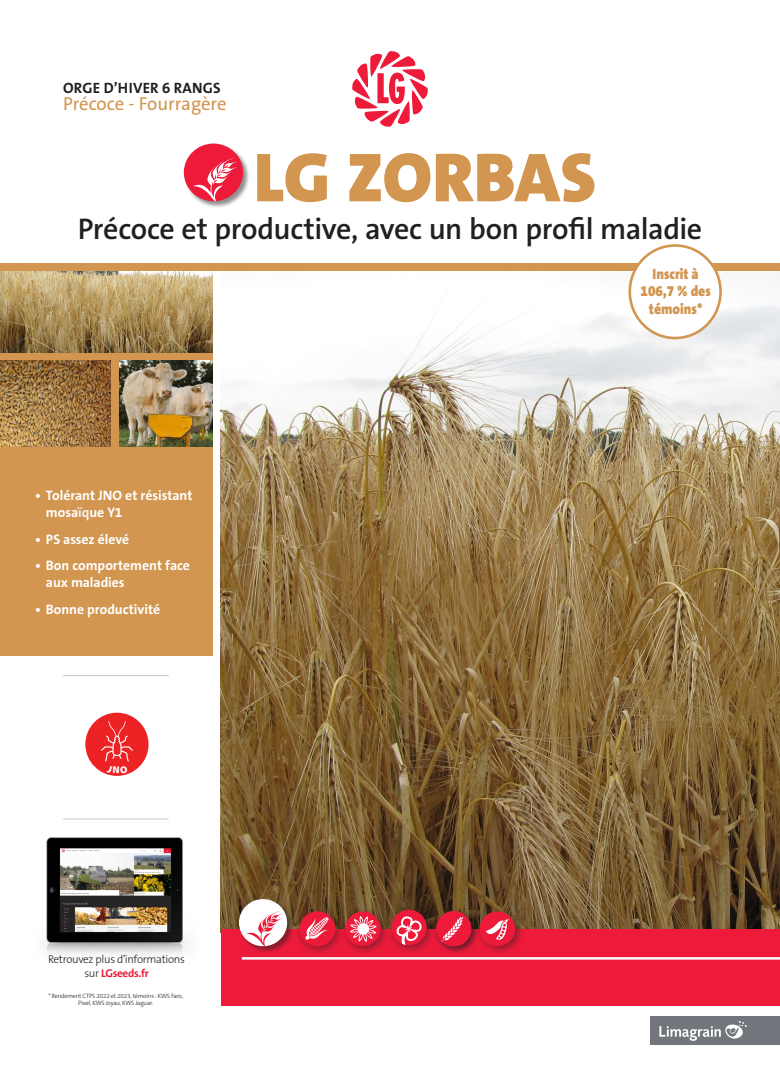
<style>
.page{position:relative;width:780px;height:1088px;background:#fff}
.page>*{position:absolute;margin:0;border:0;box-sizing:border-box;transform-origin:0 0}
.t1{font:900 70px "The Sans B W9";color:#d29650}
.t2{font:600 30px "The Sans B W6";letter-spacing:-.015em;color:#231f20}
.t3{font:18.75px "The Sans B W5 Plain";color:#d29650}
.t4{font:900 15px/17.5px "The Sans B W9";color:#d29650;text-align:center;scale:.9 1}
.t5{font:700 15px "The Sans B W7";letter-spacing:.015em;color:#231f20}
.t6{font:700 13.75px/16.2px "The Sans B W7";color:#fff}
.t7{font:300 11.25px/13.5px "The Sans B W3";letter-spacing:-.025em;color:#231f20;text-align:center}
.t8{font:300 6.25px/7.5px "The Sans B W3";letter-spacing:-.025em;color:#231f20;text-align:center}
.s1{color:#f2f2ed}
.s2{font-family:"The Sans B W7";font-weight:700;color:#ed1a3a}
</style>
<div class="page">
<img style="left:221px;top:270px;width:559px;height:659px">
<img style="left:44px;top:837px;width:144px;height:118px">
<div style="left:650px;top:1016px;width:130px;height:29px;background:#73757c"></div>
<svg style="left:659px;top:1021px;width:87px;height:20px"></svg>
<div style="left:221px;top:929px;width:559px;height:77px;background:#ed1a3a"></div>
<div style="left:239px;top:899px;width:55px;height:55px;background:#231f20;opacity:.5"></div>
<svg style="left:239px;top:899px;width:48px;height:47px"></svg>
<div style="left:294px;top:905px;width:231px;height:51px;background:#231f20;opacity:.5"></div>
<div style="left:299px;top:911px;width:36px;height:35px;background:#ed1a3a;border-radius:50%"></div>
<svg style="left:305px;top:917px;width:24px;height:23px"></svg>
<div style="left:345px;top:911px;width:35px;height:35px;background:#ed1a3a;border-radius:50%"></div>
<svg style="left:350px;top:916px;width:27px;height:26px"></svg>
<div style="left:434px;top:909px;width:44px;height:44px;background:#231f20;opacity:.4"></div>
<svg style="left:436px;top:911px;width:35px;height:35px"></svg>
<div style="left:391px;top:910px;width:35px;height:35px;background:#ed1a3a;border-radius:50%"></div>
<svg style="left:396px;top:916px;width:25px;height:29px"></svg>
<svg style="left:479px;top:911px;width:36px;height:35px"></svg>
<hr style="left:242px;top:957px;width:538px;height:2px;background:#fff">
<hr style="left:63px;top:818px;width:106px;height:1px;background:#c7c8ca">
<hr style="left:63px;top:675px;width:106px;height:1px;background:#c7c8ca">
<div style="left:0;top:270px;width:212px;height:386px;background:#d29650"></div>
<div style="left:0;top:263px;width:780px;height:7px;background:#d29650"></div>
<div style="left:85px;top:713px;width:63px;height:63px;background:#ec2225;border-radius:50%"></div>
<img style="left:0;top:361px;width:111px;height:85px">
<img style="left:119px;top:361px;width:94px;height:85px">
<img style="left:0;top:271px;width:212px;height:81px">
<div style="left:629px;top:245px;width:91px;height:93px;background:#fff;border-radius:50%"></div>
<div style="left:628px;top:244px;width:93px;height:95px;border:3px solid #d29650;border-radius:50%"></div>
<div style="left:184px;top:143px;width:67px;height:66px;background:#231f20;opacity:.5"></div>
<svg style="left:184px;top:144px;width:59px;height:57px"></svg>
<svg style="left:352px;top:51px;width:76px;height:76px"></svg>
<svg style="left:101px;top:721px;width:32px;height:53px"></svg>
<p class="t5" style="left:63px;top:78px;width:159px">ORGE D’HIVER 6 RANGS</p>
<p class="t3" style="left:63px;top:92px;width:165px">Précoce - Fourragère</p>
<p class="t1" style="left:254px;top:133px;width:343px">LG ZORBAS</p>
<p class="t2" style="left:78px;top:210px;width:626px">Précoce et productive, avec un bon profil maladie</p>
<p class="t6" style="left:46px;top:488px;width:148px;text-indent:-11px">• Tolérant JNO et résistant mosa<span class="s1">ïq</span>ue Y1</p>
<p class="t6" style="left:35px;top:531px;width:95px">• PS assez élevé</p>
<p class="t6" style="left:46px;top:558px;width:145px;text-indent:-11px">• Bon comportement face aux maladies</p>
<p class="t6" style="left:35px;top:601px;width:126px">• Bonne productivité</p>
<p class="t7" style="left:48px;top:952px;width:138px">Retrouvez plus d’informations sur <span class="s2">LGseeds.fr</span></p>
<p class="t8" style="left:48px;top:992px;width:136px">* Rendement CTPS 2022 et 2023, témoins : KWS Faro,<br>Pixel, KWS Joyau, KWS Jaguar.</p>
<p class="t4" style="left:652px;top:265px;width:53px">Inscrit à</p>
<p class="t4" style="left:640px;top:282px;width:79px">106,7 % des témoins*</p>
</div>
